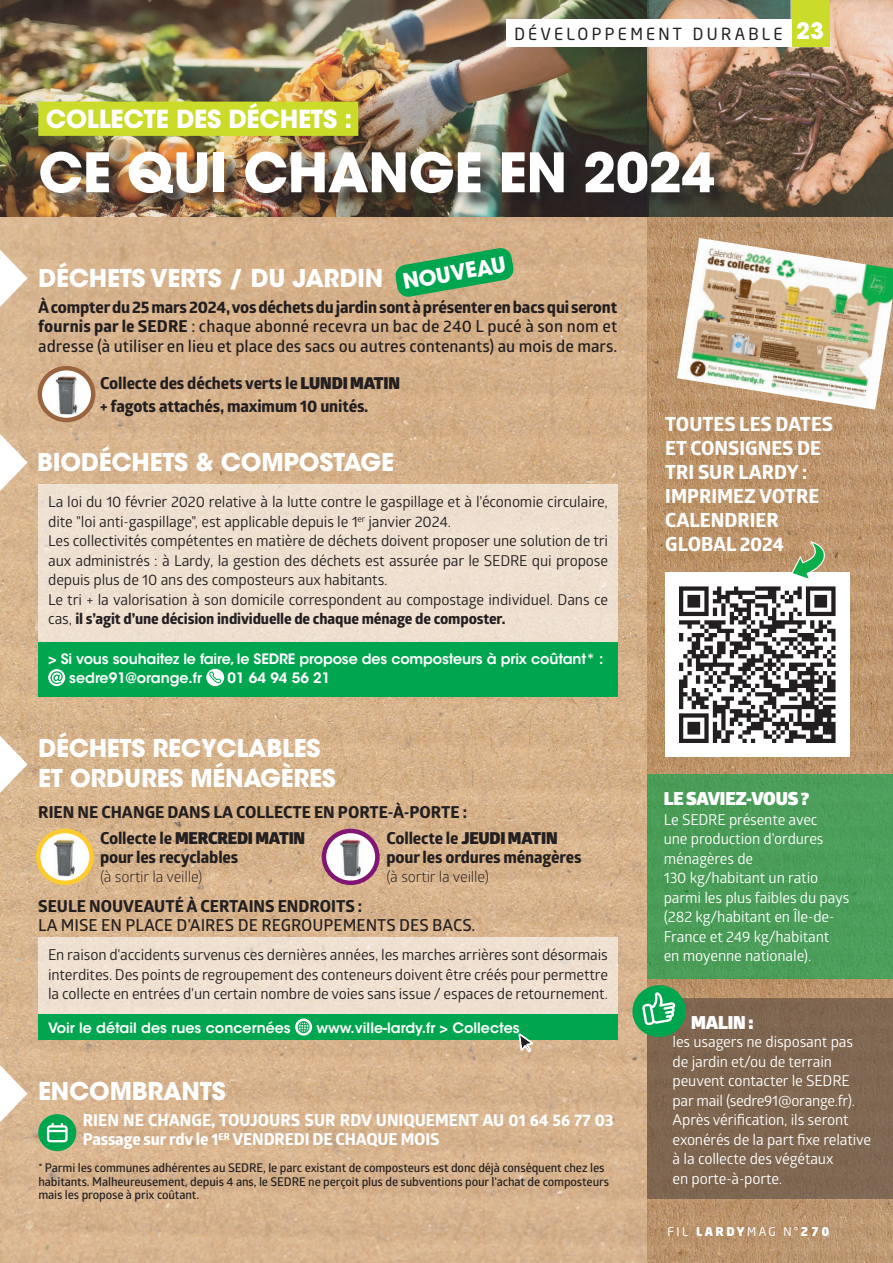
<style>
.page{position:relative;width:893px;height:1263px;background:#fff}
.page>*{position:absolute;margin:0;border:0;box-sizing:border-box;transform-origin:0 0}
.t1{font:700 54px "ITC Avant Garde Std";letter-spacing:-.01em;color:#fff}
.t2{font:700 24.75px "ITC Avant Garde Std";letter-spacing:-.01em;color:#fff}
.t3{font:700 24.45px/29.2px "ITC Avant Garde Std";letter-spacing:-.01em;color:#fff}
.t4{font:700 22.5px "ITC Avant Garde Std";color:#fff}
.t5{font:700 21.3px "ITC Avant Garde Std";color:#fff}
.t6{font:700 19.5px/24px "Globerx";color:#fff}
.t7{font:900 18px "Glober";letter-spacing:-.01em;color:#fff}
.t8{font:700 16.5px/19.5px "Globerx";letter-spacing:-.01em;color:#231f20}
.t9{font:600 16.5px/19.5px "Glober";color:#231f20}
.t10{font:700 16.5px/19.5px "Globerx";letter-spacing:-.01em;color:#fff}
.t11{font:900 16.5px "Glober";letter-spacing:-.01em;color:#231f20}
.t12{font:16.5px "Neo Sans Pro Grk";letter-spacing:.2em;color:#231f20}
.t13{font:15px/19.5px "Glober";letter-spacing:-.01em;color:#231f20;text-align:justify}
.t14{font:15px/19.5px "Glober";letter-spacing:-.01em;color:#fff}
.t15{font:700 15px "Globerx";letter-spacing:-.01em;color:#231f20}
.t16{font:15px "Glober";letter-spacing:-.01em;color:#231f20}
.t17{font:600 14.25px/19.5px "ITC Avant Garde Std";letter-spacing:-.005em;color:#fff}
.t18{font:600 12px/13.5px "Glober";letter-spacing:-.01em;color:#231f20}
.t19{font:12px "Neo Sans Pro Grk";letter-spacing:.2em;color:#fff}
.s1{font-family:"Globerx";font-weight:700}
.s2{font-family:"Glober";font-weight:900}
.s3{font-family:"Glober";font-weight:400}
.s4{font-weight:900}
</style>
<div class="page">
<img style="left:0;top:216px;width:647px;height:1047px">
<img style="left:647px;top:216px;width:246px;height:1047px">
<img style="left:0;top:0;width:647px;height:216px">
<img style="left:647px;top:0;width:246px;height:216px">
<div style="left:791px;top:0;width:38px;height:47px;background:#cadb2a"></div>
<div style="left:38px;top:102px;width:320px;height:34px;background:#cadb2a"></div>
<div style="left:506px;top:20px;width:285px;height:27px;background:#fff"></div>
<div style="left:43px;top:154px;width:689px;height:57px;background:#231f20;opacity:.75"></div>
<svg style="left:0;top:434px;width:28px;height:57px"></svg>
<svg style="left:0;top:1065px;width:28px;height:57px"></svg>
<svg style="left:0;top:736px;width:28px;height:57px"></svg>
<svg style="left:0;top:250px;width:28px;height:57px"></svg>
<div style="left:38px;top:937px;width:579px;height:77px;background:#efe0d1"></div>
<div style="left:38px;top:1014px;width:579px;height:26px;background:#00a54f"></div>
<div style="left:38px;top:484px;width:579px;height:158px;background:#eee0d0"></div>
<div style="left:647px;top:774px;width:246px;height:205px;background:#4a9d59"></div>
<div style="left:647px;top:998px;width:246px;height:201px;background:#7f6651"></div>
<div style="left:38px;top:642px;width:579px;height:55px;background:#00a54f"></div>
<svg style="left:295px;top:1018px;width:17px;height:17px"></svg>
<svg style="left:298px;top:1021px;width:11px;height:12px"></svg>
<div style="left:48px;top:669px;width:17px;height:17px;background:#fff;border-radius:50%"></div>
<svg style="left:50px;top:671px;width:13px;height:13px"></svg>
<div style="left:206px;top:669px;width:18px;height:17px;background:#fff;border-radius:50%"></div>
<svg style="left:209px;top:671px;width:12px;height:13px"></svg>
<div style="left:38px;top:1114px;width:38px;height:37px;background:#00a54f;border-radius:50%"></div>
<svg style="left:47px;top:1123px;width:21px;height:19px"></svg>
<div style="left:665px;top:573px;width:184px;height:184px;background:#fff"></div>
<img style="left:677px;top:238px;width:216px;height:172px">
<svg style="left:630px;top:983px;width:58px;height:56px;background:#56a86c"></svg>
<svg style="left:395px;top:247px;width:119px;height:51px;background:#52a865"></svg>
<svg style="left:679px;top:540px;width:156px;height:203px"></svg>
<svg style="left:518px;top:1033px;width:15px;height:25px"></svg>
<svg style="left:40px;top:368px;width:53px;height:52px"></svg>
<img style="left:48px;top:375px;width:37px;height:39px">
<div style="left:38px;top:366px;width:57px;height:56px;border:4px solid #9a643e;border-radius:50%"></div>
<svg style="left:38px;top:831px;width:54px;height:52px"></svg>
<img style="left:46px;top:838px;width:38px;height:39px">
<div style="left:36px;top:829px;width:58px;height:56px;border:4px solid #fecb2f;border-radius:50%"></div>
<svg style="left:324px;top:831px;width:53px;height:52px"></svg>
<img style="left:332px;top:838px;width:38px;height:38px">
<div style="left:322px;top:829px;width:58px;height:56px;border:4px solid #811573;border-radius:50%"></div>
<p class="t12" style="left:514px;top:23px;width:270px">DÉVELOPPEMENT DURABLE</p>
<h3 class="t4" style="left:796px;top:16px;width:29px">293</h3>
<h2 class="t2" style="left:46px;top:103px;width:308px">COLLECTE DES DÉCHETS :</h2>
<h1 class="t1" style="left:38px;top:137px;width:678px">CE QUI CHANGE EN 2024</h1>
<h3 class="t3" style="left:38px;top:263px;width:347px">DÉCHETS VERTS / DU JARDIN</h3>
<h3 class="t5" style="left:401px;top:268px;width:106px;rotate:-10deg">NOUVEAU</h3>
<p class="t8" style="left:38px;top:297px;width:580px">À compter du 25 mars 2024, vos déchets du jardin sont à présenter en bacs qui seront</p>
<p class="t9" style="left:38px;top:316px;width:580px"><span class="s1">fournis par le SEDRE</span> : chaque abonné recevra un bac de 240 L pucé à son nom et adresse (à utiliser en lieu et place des sacs ou autres contenants) au mois de mars.</p>
<p class="t8" style="left:100px;top:371px;width:301px;line-height:23.7px">Collecte des déchets verts le <span class="s2">LUNDI MATIN </span>+ fagots attachés, maximum 10 unités.</p>
<h3 class="t3" style="left:37px;top:448px;width:358px">BIODÉCHETS &amp; COMPOSTAGE</h3>
<p class="t13" style="left:48px;top:492px;width:561px;text-align:left">La loi du 10 février 2020 relative à la lutte contre le gaspillage et à l'économie circulaire, dite "loi anti-gaspillage", est applicable depuis le 1<sup>er</sup> janvier 2024.<br>Les collectivités compétentes en matière de déchets doivent proposer une solution de tri aux administrés : à Lardy, la gestion des déchets est assurée par le SEDRE qui propose depuis plus de 10 ans des composteurs aux habitants.<br>Le tri + la valorisation à son domicile correspondent au compostage individuel. Dans ce</p>
<p class="t15" style="left:48px;top:608px;width:459px"><span class="s3">cas,</span> il s’agit d’une décision individuelle de chaque ménage de composter.</p>
<p class="t17" style="left:69px;top:649px;width:536px;text-indent:-21px">&gt; Si vous souhaitez le faire, le SEDRE propose des composteurs à prix coûtant* : sedre91@orange.fr</p>
<p class="t17" style="left:227px;top:668px;width:104px">01 64 94 56 21</p>
<h3 class="t3" style="left:38px;top:733px;width:299px">DÉCHETS RECYCLABLES<br>ET ORDURES MÉNAGÈRES</h3>
<p class="t8" style="left:38px;top:802px;width:430px">RIEN NE CHANGE DANS LA COLLECTE EN PORTE-À-PORTE :</p>
<p class="t11" style="left:100px;top:825px;width:207px"><span class="s1">Collecte le</span> MERCREDI MATIN</p>
<p class="t8" style="left:100px;top:847px;width:140px">pour les recyclables</p>
<p class="t16" style="left:100px;top:866px;width:104px">(à sortir la veille)</p>
<p class="t8" style="left:386px;top:828px;width:197px">Collecte le <span class="s2">JEUDI MATIN </span>pour les ordures ménagères</p>
<p class="t16" style="left:386px;top:866px;width:104px">(à sortir la veille)</p>
<p class="t8" style="left:38px;top:896px;width:326px">SEULE NOUVEAUTÉ À CERTAINS ENDROITS :</p>
<p class="t9" style="left:38px;top:915px;width:439px">LA MISE EN PLACE D’AIRES DE REGROUPEMENTS DES BACS.</p>
<p class="t13" style="left:48px;top:944px;width:561px">En raison d'accidents survenus ces dernières années, les marches arrières sont désormais interdites. Des points de regroupement des conteneurs doivent être créés pour permettre la collecte en entrées d'un certain nombre de voies sans issue / espaces de retournement.</p>
<p class="t17" style="left:48px;top:1017px;width:244px">Voir le détail des rues concernées</p>
<p class="t17" style="left:316px;top:1017px;width:205px">www.ville-lardy.fr &gt; Collectes</p>
<h3 class="t3" style="left:38px;top:1076px;width:189px">ENCOMBRANTS</h3>
<p class="t10" style="left:83px;top:1110px;width:532px">RIEN NE CHANGE, TOUJOURS SUR RDV UNIQUEMENT AU 01 64 56 77 03<br>Passage sur rdv le 1<sup>ER</sup> VENDREDI DE CHAQUE MOIS</p>
<p class="t18" style="left:38px;top:1161px;width:572px">* Parmi les communes adhérentes au SEDRE, le parc existant de composteurs est donc déjà conséquent chez les habitants. Malheureusement, depuis 4 ans, le SEDRE ne perçoit plus de subventions pour l'achat de composteurs mais les propose à prix coûtant.</p>
<h3 class="t6" style="left:665px;top:412px;width:169px">TOUTES LES DATES<br>ET CONSIGNES DE<br>TRI SUR LARDY :<br>IMPRIMEZ VOTRE<br>CALENDRIER<br>GLOBAL 2024</h3>
<p class="t7" style="left:664px;top:785px;width:147px">LE SAVIEZ-VOUS?</p>
<p class="t14" style="left:664px;top:809px;width:187px">Le SEDRE présente avec<br>une production d'ordures ménagères de<br>130 kg/habitant un ratio parmi les plus faibles du pays (282 kg/habitant en Île-de-<br>France et 249 kg/habitant<br>en moyenne nationale).</p>
<p class="t7" style="left:691px;top:1009px;width:64px">MALIN :</p>
<p class="t14" style="left:673px;top:1032px;width:200px">les usagers ne disposant pas de jardin et/ou de terrain peuvent contacter le SEDRE par mail (sedre91@orange.fr).<br>Après vérification, ils seront exonérés de la part fixe relative à la collecte des végétaux<br>en porte-à-porte.</p>
<p class="t19" style="left:668px;top:1224px;width:163px">FIL <span class="s4">LARDY</span>MAG N°<span class="s4">270</span></p>
</div>
